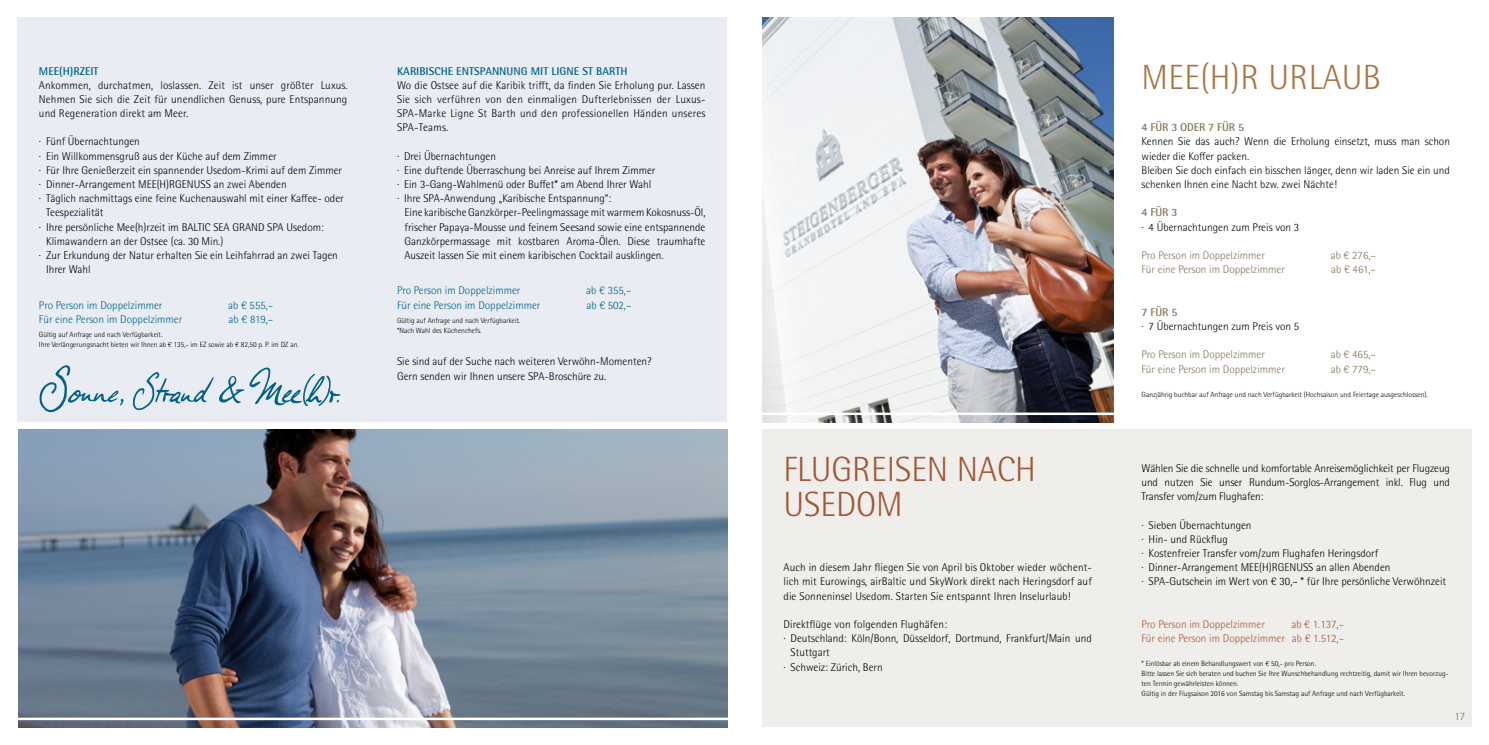
<style>
.page{position:relative;width:1489px;height:745px;background:#fff}
.page>*{position:absolute;margin:0;border:0;box-sizing:border-box;transform-origin:0 0}
.t1{font:300 35px/35px "Rotis Semi Sans W1 G";color:#a15837}
.t2{font:300 35px "Rotis Semi Sans W1 G";letter-spacing:.01em;color:#a97643}
.t3{font:300 11.25px/14.1px "Rotis Semi Sans W1 G";color:#000;text-align:justify}
.t4{font:300 11.25px "Rotis Semi Sans W1 G";color:#00628b}
.t5{font:300 11.25px "Rotis Semi Sans W1 G";color:#82745a}
.t6{font:300 11.25px/14.1px "Rotis Semi Sans W1 G";color:#a15837;text-align:right}
.t7{font:700 11.25px "Rotis Semi Sans W1 G";color:#00628b}
.t8{font:700 11.25px "Rotis Semi Sans W1 G";letter-spacing:-.01em;color:#82745a}
.t9{font:300 11.25px "Rotis Semi Sans W1 G";color:#6b7b84}
.t10{font:300 7.5px/10px "Rotis Semi Sans W1 G";color:#000}
</style>
<div class="page">
<div style="left:762px;top:429px;width:708px;height:297px;background:#f0eeeb"></div>
<div style="left:18px;top:18px;width:708px;height:404px;background:#e9ecf3"></div>
<img style="left:19px;top:429px;width:708px;height:297px">
<hr style="left:15px;top:717px;width:717px;height:2px;background:#fff">
<img style="left:762px;top:18px;width:351px;height:404px">
<hr style="left:755px;top:412px;width:365px;height:3px;background:#fff">
<svg style="left:39px;top:365px;width:84px;height:47px"></svg>
<svg style="left:133px;top:367px;width:207px;height:43px"></svg>
<p class="t7" style="left:39px;top:64px;width:61px">MEE(H)RZEIT</p>
<p class="t3" style="left:39px;top:78px;width:310px">Ankommen, durchatmen, loslassen. Zeit ist unser größter Luxus.<br>Nehmen Sie sich die Zeit für unendlichen Genuss, pure Entspannung und Regeneration direkt am Meer.</p>
<p class="t3" style="left:39px;top:135px;width:102px">· Fünf Übernachtungen</p>
<p class="t3" style="left:39px;top:149px;width:239px">· Ein Willkommensgruß aus der Küche auf dem Zimmer</p>
<p class="t3" style="left:39px;top:163px;width:305px">· Für Ihre Genießerzeit ein spannender Usedom-Krimi auf dem Zimmer</p>
<p class="t3" style="left:39px;top:177px;width:249px">· Dinner-Arrangement MEE(H)RGENUSS an zwei Abenden</p>
<p class="t3" style="left:39px;top:191px;width:306px">· Täglich nachmittags eine feine Kuchenauswahl mit einer Kaffee- oder</p>
<p class="t3" style="left:46px;top:205px;width:59px">Teespezialität</p>
<p class="t3" style="left:39px;top:220px;width:286px">· Ihre persönliche Mee(h)rzeit im BALTIC SEA GRAND SPA Usedom:</p>
<p class="t3" style="left:46px;top:234px;width:179px">Klimawandern an der Ostsee (ca. 30 Min.)</p>
<p class="t3" style="left:39px;top:248px;width:300px">· Zur Erkundung der Natur erhalten Sie ein Leihfahrrad an zwei Tagen</p>
<p class="t3" style="left:46px;top:262px;width:46px">Ihrer Wahl</p>
<p class="t4" style="left:39px;top:298px;width:125px">Pro Person im Doppelzimmer</p>
<p class="t4" style="left:228px;top:298px;width:47px">ab € 555,–</p>
<p class="t4" style="left:39px;top:312px;width:145px">Für eine Person im Doppelzimmer</p>
<p class="t4" style="left:228px;top:312px;width:46px">ab € 819,–</p>
<p class="t10" style="left:39px;top:329px;width:261px">Gültig auf Anfrage und nach Verfügbarkeit.<br>Ihre Verlängerungsnacht bieten wir Ihnen ab € 135,- im EZ sowie ab € 82,50 p. P. im DZ an.</p>
<p class="t7" style="left:397px;top:64px;width:232px">KARIBISCHE ENTSPANNUNG MIT LIGNE ST BARTH</p>
<p class="t3" style="left:397px;top:78px;width:310px">Wo die Ostsee auf die Karibik trifft, da finden Sie Erholung pur. Lassen Sie sich verführen von den einmaligen Dufterlebnissen der Luxus-SPA-Marke Ligne St Barth und den professionellen Händen unseres SPA-Teams.</p>
<p class="t3" style="left:397px;top:149px;width:260px;text-align:left">· Drei Übernachtungen<br>· Eine duftende Überraschung bei Anreise auf Ihrem Zimmer · Ein 3-Gang-Wahlmenü oder Buffet* am Abend Ihrer Wahl · Ihre SPA-Anwendung „Karibische Entspannung“:</p>
<p class="t3" style="left:404px;top:205px;width:302px">Eine karibische Ganzkörper-Peelingmassage mit warmem Kokosnuss-Öl, frischer Papaya-Mousse und feinem Seesand sowie eine entspannende Ganzkörpermassage mit kostbaren Aroma-Ölen. Diese traumhafte Auszeit lassen Sie mit einem karibischen Cocktail ausklingen.</p>
<p class="t4" style="left:397px;top:284px;width:125px">Pro Person im Doppelzimmer</p>
<p class="t4" style="left:586px;top:284px;width:47px">ab € 355,–</p>
<p class="t4" style="left:397px;top:298px;width:145px">Für eine Person im Doppelzimmer</p>
<p class="t4" style="left:586px;top:298px;width:47px">ab € 502,–</p>
<p class="t10" style="left:397px;top:315px;width:125px">Gültig auf Anfrage und nach Verfügbarkeit. *Nach Wahl des Küchenchefs.</p>
<p class="t3" style="left:397px;top:354px;width:256px">Sie sind auf der Suche nach weiteren Verwöhn-Momenten?<br>Gern senden wir Ihnen unsere SPA-Broschüre zu.</p>
<h1 class="t1" style="left:783px;top:451px;width:254px">FLUGREISEN NACH<br>USEDOM</h1>
<p class="t3" style="left:783px;top:560px;width:310px">Auch in diesem Jahr fliegen Sie von April bis Oktober wieder wöchent&shy;lich mit Eurowings, airBaltic und SkyWork direkt nach Heringsdorf auf die Sonneninsel Usedom. Starten Sie entspannt Ihren Inselurlaub!</p>
<p class="t3" style="left:783px;top:616px;width:165px">Direktflüge von folgenden Flughäfen:</p>
<p class="t3" style="left:783px;top:631px;width:310px">· Deutschland: Köln/Bonn, Düsseldorf, Dortmund, Frankfurt/Main und</p>
<p class="t3" style="left:790px;top:645px;width:41px">Stuttgart</p>
<p class="t3" style="left:783px;top:659px;width:101px">· Schweiz: Zürich, Bern</p>
<h1 class="t2" style="left:1141px;top:57px;width:241px">MEE(H)R URLAUB</h1>
<p class="t8" style="left:1141px;top:120px;width:104px">4 FÜR 3 ODER 7 FÜR 5</p>
<p class="t3" style="left:1141px;top:135px;width:310px;text-align:left">Kennen Sie das auch? Wenn die Erholung einsetzt, muss man schon wieder die Koffer packen.<br>Bleiben Sie doch einfach ein bisschen länger, denn wir laden Sie ein und schenken Ihnen eine Nacht bzw. zwei Nächte!</p>
<p class="t8" style="left:1141px;top:205px;width:37px">4 FÜR 3</p>
<p class="t3" style="left:1141px;top:220px;width:159px">· 4 Übernachtungen zum Preis von 3</p>
<p class="t5" style="left:1141px;top:248px;width:125px">Pro Person im Doppelzimmer</p>
<p class="t5" style="left:1330px;top:248px;width:47px">ab € 276,–</p>
<p class="t5" style="left:1141px;top:263px;width:145px">Für eine Person im Doppelzimmer</p>
<p class="t5" style="left:1330px;top:263px;width:46px">ab € 461,–</p>
<p class="t8" style="left:1141px;top:305px;width:37px">7 FÜR 5</p>
<p class="t3" style="left:1141px;top:319px;width:159px">· 7 Übernachtungen zum Preis von 5</p>
<p class="t5" style="left:1141px;top:348px;width:125px">Pro Person im Doppelzimmer</p>
<p class="t5" style="left:1330px;top:348px;width:47px">ab € 465,–</p>
<p class="t5" style="left:1141px;top:362px;width:145px">Für eine Person im Doppelzimmer</p>
<p class="t5" style="left:1330px;top:362px;width:47px">ab € 779,–</p>
<p class="t10" style="left:1141px;top:389px;width:288px">Ganzjährig buchbar auf Anfrage und nach Verfügbarkeit (Hochsaison und Feiertage ausgeschlossen).</p>
<p class="t3" style="left:1141px;top:461px;width:310px">Wählen Sie die schnelle und komfortable Anreisemöglichkeit per Flugzeug und nutzen Sie unser Rundum-Sorglos-Arrangement inkl. Flug und Transfer vom/zum Flughafen:</p>
<p class="t3" style="left:1141px;top:517px;width:306px;text-align:left">· Sieben Übernachtungen<br>· Hin- und Rückflug<br>· Kostenfreier Transfer vom/zum Flughafen Heringsdorf<br>· Dinner-Arrangement MEE(H)RGENUSS an allen Abenden<br>· SPA-Gutschein im Wert von € 30,– * für Ihre persönliche Verwöhnzeit</p>
<p class="t6" style="left:1141px;top:616px;width:125px">Pro Person im Doppelzimmer</p>
<p class="t6" style="left:1141px;top:616px;width:204px">ab € 1.137,–<br>Für eine Person im Doppelzimmer ab € 1.512,–</p>
<p class="t10" style="left:1141px;top:658px;width:308px">* Einlösbar ab einem Behandlungswert von € 50,- pro Person.<br>Bitte lassen Sie sich beraten und buchen Sie Ihre Wunschbehandlung rechtzeitig, damit wir Ihren bevorzug&shy;ten Termin gewährleisten können.<br>Gültig in der Flugsaison 2016 von Samstag bis Samstag auf Anfrage und nach Verfügbarkeit.</p>
<p class="t9" style="left:1454px;top:709px;width:12px">17</p>
</div>
